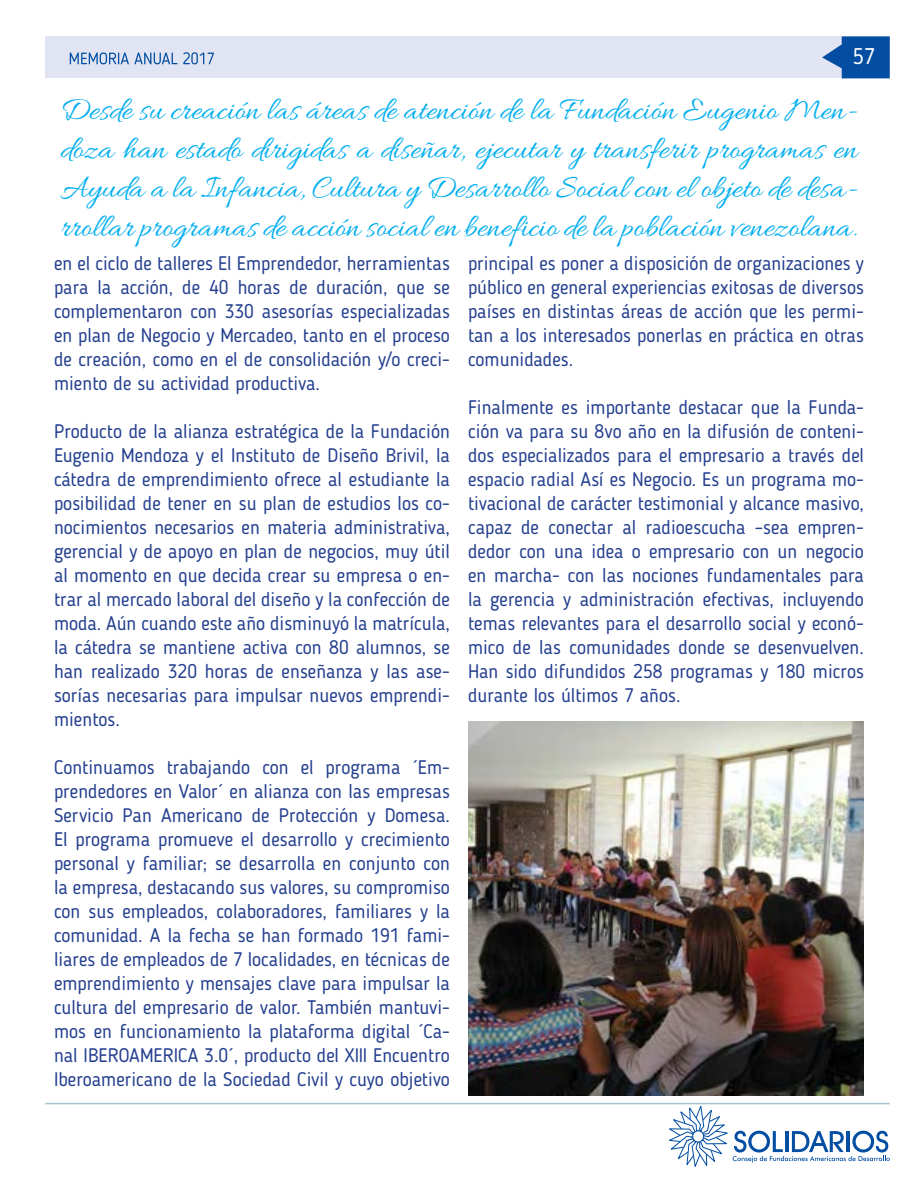
<style>
.page{position:relative;width:918px;height:1188px;background:#fff}
.page>*{position:absolute;margin:0;border:0;box-sizing:border-box;transform-origin:0 0}
.t1{font:33px/39px "Allura";color:#00aeef;text-align:justify}
.t2{font:22.5px "Blogger Sans";color:#fff}
.t3{font:19.5px/24px "Blogger Sans";color:#25408f;text-align:justify}
</style>
<div class="page">
<div style="left:45px;top:36px;width:845px;height:42px;background:#e1e4f3"></div>
<hr style="left:45px;top:1103px;width:845px;height:1px;background:#a5c3d2">
<svg style="left:70px;top:52px;width:59px;height:12px"></svg>
<svg style="left:135px;top:52px;width:42px;height:12px"></svg>
<svg style="left:183px;top:52px;width:31px;height:12px"></svg>
<svg style="left:822px;top:36px;width:68px;height:42px"></svg>
<svg style="left:667px;top:1103px;width:223px;height:64px"></svg>
<img style="left:468px;top:721px;width:396px;height:374px">
<p class="t2" style="left:853px;top:43px;width:24px">57</p>
<p class="t1" style="left:60px;top:93px;width:799px">Desde su creación las áreas de atención de la Fundación Eugenio Men&shy;doza han estado dirigidas a diseñar, ejecutar y transferir programas en Ayuda a la Infancia, Cultura y Desarrollo Social con el objeto de desa&shy;rrollar programas de acción social en beneficio de la población venezolana.</p>
<p class="t3" style="left:54px;top:251px;width:398px">en el ciclo de talleres El Emprendedor, herramientas para la acción, de 40 horas de duración, que se complementaron con 330 asesorías especializadas en plan de Negocio y Mercadeo, tanto en el proceso de creación, como en el de consolidación y/o creci&shy;miento de su actividad productiva.</p>
<p class="t3" style="left:54px;top:419px;width:398px">Producto de la alianza estratégica de la Fundación Eugenio Mendoza y el Instituto de Diseño Brivil, la cátedra de emprendimiento ofrece al estudiante la posibilidad de tener en su plan de estudios los co&shy;nocimientos necesarios en materia administrativa, gerencial y de apoyo en plan de negocios, muy útil al momento en que decida crear su empresa o en&shy;trar al mercado laboral del diseño y la confección de moda. Aún cuando este año disminuyó la matrícula, la cátedra se mantiene activa con 80 alumnos, se han realizado 320 horas de enseñanza y las ase&shy;sorías necesarias para impulsar nuevos emprendi&shy;mientos.</p>
<p class="t3" style="left:54px;top:755px;width:398px">Continuamos trabajando con el programa ´Em&shy;prendedores en Valor´ en alianza con las empresas Servicio Pan Americano de Protección y Domesa.<br>El programa promueve el desarrollo y crecimiento personal y familiar; se desarrolla en conjunto con la empresa, destacando sus valores, su compromiso con sus empleados, colaboradores, familiares y la comunidad. A la fecha se han formado 191 fami&shy;liares de empleados de 7 localidades, en técnicas de emprendimiento y mensajes clave para impulsar la cultura del empresario de valor. También mantuvi&shy;mos en funcionamiento la plataforma digital ´Ca&shy;nal IBEROAMERICA 3.0´, producto del XIII Encuentro Iberoamericano de la Sociedad Civil y cuyo objetivo</p>
<p class="t3" style="left:468px;top:251px;width:398px">principal es poner a disposición de organizaciones y público en general experiencias exitosas de diversos países en distintas áreas de acción que les permi&shy;tan a los interesados ponerlas en práctica en otras comunidades.</p>
<p class="t3" style="left:468px;top:395px;width:398px">Finalmente es importante destacar que la Funda&shy;ción va para su 8vo año en la difusión de conteni&shy;dos especializados para el empresario a través del espacio radial Así es Negocio. Es un programa mo&shy;tivacional de carácter testimonial y alcance masivo, capaz de conectar al radioescucha –sea empren&shy;dedor con una idea o empresario con un negocio en marcha- con las nociones fundamentales para la gerencia y administración efectivas, incluyendo temas relevantes para el desarrollo social y econó&shy;mico de las comunidades donde se desenvuelven.<br>Han sido difundidos 258 programas y 180 micros durante los últimos 7 años.</p>
</div>
